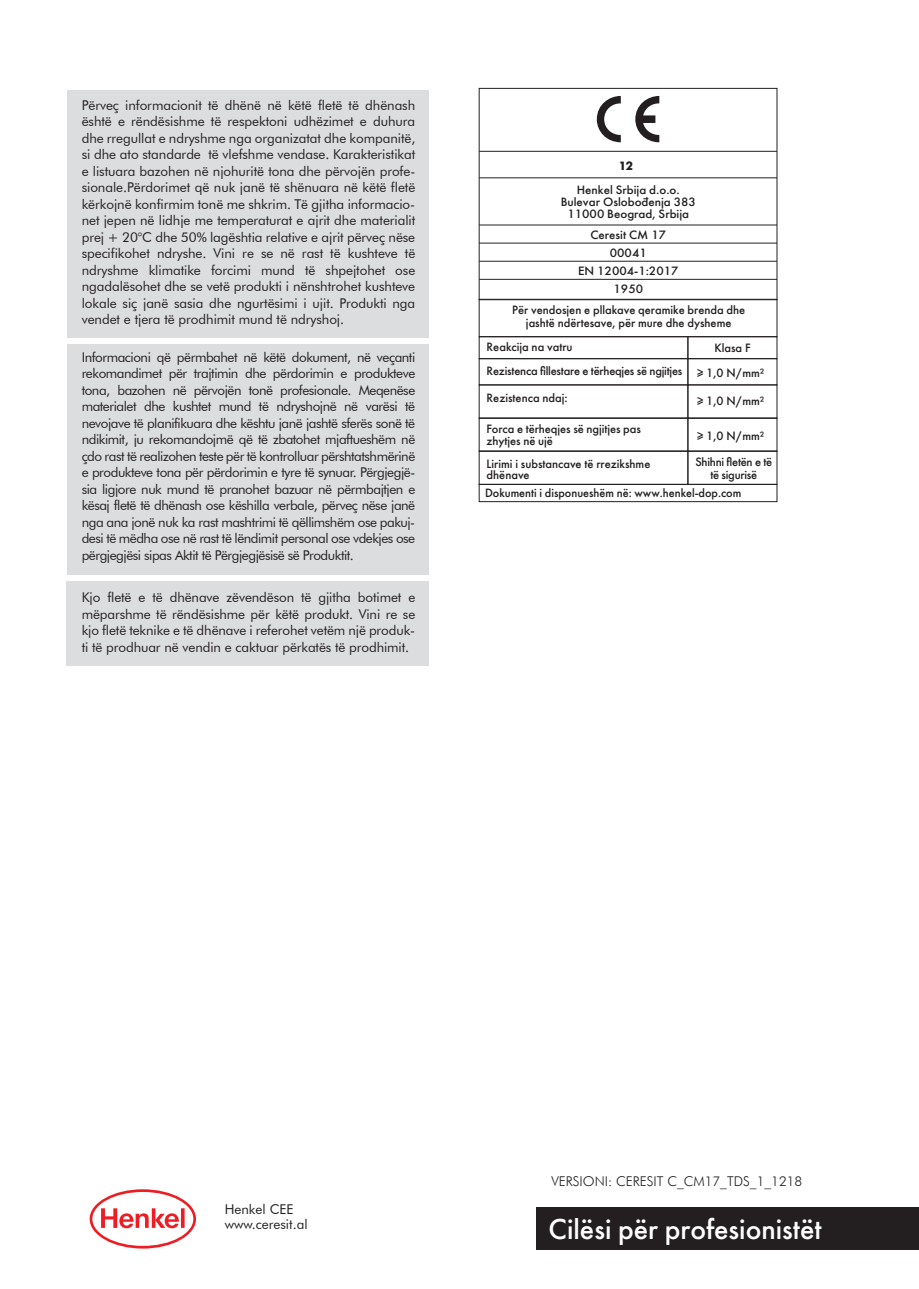
<style>
.page{position:relative;width:919px;height:1289px;background:#fff}
.page>*{position:absolute;margin:0;border:0;box-sizing:border-box;transform-origin:0 0}
.t1{font:28.5px "Futura Futuris";color:#fff}
.t2{font:13.5px/16.5px "Futura BT";letter-spacing:-.01em;color:#231f20;text-align:justify}
.t3{font:300 13.5px "Futura BT";color:#231f20}
.t4{font:12px/11.2px "Futura Futuris";color:#231f20;text-align:center}
.t5{font:12px/18.1px "Futura Futuris";color:#231f20;text-align:center;scale:1.04 1}
.t6{font:12px/12.6px "Futura Futuris";letter-spacing:-.02em;color:#231f20;text-align:center}
.t7{font:12px "Futura Futuris";color:#211e1e}
.t8{font:700 12px "Futura Futuris";color:#231f20}
</style>
<div class="page">
<div style="left:536px;top:1206px;width:382px;height:43px;background:#231f20"></div>
<svg style="left:90px;top:1189px;width:106px;height:59px"></svg>
<div style="left:67px;top:90px;width:362px;height:247px;background:#dcdddf"></div>
<div style="left:67px;top:581px;width:362px;height:85px;background:#dcdddf"></div>
<div style="left:67px;top:343px;width:362px;height:231px;background:#dcdddf"></div>
<div style="left:479px;top:336px;width:209px;height:23px;border:1px solid #231f20"></div>
<div style="left:687px;top:336px;width:90px;height:23px;border:1px solid #231f20"></div>
<div style="left:479px;top:358px;width:209px;height:27px;border:1px solid #231f20"></div>
<div style="left:687px;top:358px;width:90px;height:27px;border:1px solid #231f20"></div>
<div style="left:479px;top:484px;width:298px;height:18px;border:1px solid #231f20"></div>
<div style="left:479px;top:384px;width:209px;height:35px;border:1px solid #231f20"></div>
<div style="left:687px;top:384px;width:90px;height:35px;border:1px solid #231f20"></div>
<svg style="left:596px;top:96px;width:63px;height:46px"></svg>
<div style="left:479px;top:88px;width:298px;height:212px;border:1px solid #231f20"></div>
<hr style="left:479px;top:151px;width:298px;height:1px;background:#231f20">
<hr style="left:479px;top:177px;width:298px;height:1px;background:#231f20">
<hr style="left:479px;top:225px;width:298px;height:1px;background:#231f20">
<hr style="left:479px;top:243px;width:298px;height:1px;background:#231f20">
<hr style="left:479px;top:261px;width:298px;height:1px;background:#231f20">
<hr style="left:479px;top:279px;width:298px;height:1px;background:#231f20">
<div style="left:479px;top:417px;width:209px;height:35px;border:1px solid #231f20"></div>
<div style="left:687px;top:417px;width:90px;height:35px;border:1px solid #231f20"></div>
<div style="left:479px;top:450px;width:209px;height:35px;border:1px solid #231f20"></div>
<div style="left:687px;top:450px;width:90px;height:35px;border:1px solid #231f20"></div>
<p class="t2" style="left:82px;top:97px;width:335px">Përveç informacionit të dhënë në këtë fletë të dhënash është e rëndësishme të respektoni udhëzimet e duhura dhe rregullat e ndryshme nga organizatat dhe kompanitë, si dhe ato standarde të vlefshme vendase. Karakteristikat e listuara bazohen në njohuritë tona dhe përvojën profe&shy;sionale.Përdorimet që nuk janë të shënuara në këtë fletë kërkojnë konfirmim tonë me shkrim. Të gjitha informacio&shy;net jepen në lidhje me temperaturat e ajrit dhe materialit prej + 20°C dhe 50% lagështia relative e ajrit përveç nëse specifikohet ndryshe. Vini re se në rast të kushteve të ndryshme klimatike forcimi mund të shpejtohet ose ngadalësohet dhe se vetë produkti i nënshtrohet kushteve lokale siç janë sasia dhe ngurtësimi i ujit. Produkti nga vendet e tjera të prodhimit mund të ndryshoj.</p>
<p class="t2" style="left:82px;top:348px;width:335px">Informacioni që përmbahet në këtë dokument, në veçanti rekomandimet për trajtimin dhe përdorimin e produkteve tona, bazohen në përvojën tonë profesionale. Meqenëse materialet dhe kushtet mund të ndryshojnë në varësi të nevojave të planifikuara dhe kështu janë jashtë sferës sonë të ndikimit, ju rekomandojmë që të zbatohet mjaftueshëm në çdo rast të realizohen teste për të kontrolluar përshtatshmërinë e produkteve tona për përdorimin e tyre të synuar. Përgjegjë&shy;sia ligjore nuk mund të pranohet bazuar në përmbajtjen e kësaj fletë të dhënash ose këshilla verbale, përveç nëse janë nga ana jonë nuk ka rast mashtrimi të qëllimshëm ose pakuj&shy;desi të mëdha ose në rast të lëndimit personal ose vdekjes ose përgjegjësi sipas Aktit të Përgjegjësisë së Produktit.</p>
<p class="t2" style="left:82px;top:589px;width:335px">Kjo fletë e të dhënave zëvendëson të gjitha botimet e mëparshme të rëndësishme për këtë produkt. Vini re se kjo fletë teknike e të dhënave i referohet vetëm një produk&shy;ti të prodhuar në vendin e caktuar përkatës të prodhimit.</p>
<p class="t8" style="left:618px;top:158px;width:16px">12</p>
<p class="t5" style="left:560px;top:184px;width:132px;line-height:12px">Henkel Srbija d.o.o.<br>Bulevar Oslobođenja 383<br>11000 Beograd, Srbija</p>
<p class="t5" style="left:578px;top:226px;width:98px">Ceresit CM 17<br>00041<br>EN 12004-1:2017<br>1950</p>
<p class="t4" style="left:512px;top:303px;width:235px;line-height:13.5px">Për vendosjen e pllakave qeramike brenda dhe jashtë ndërtesave, për mure dhe dysheme</p>
<p class="t4" style="left:486px;top:342px;width:87px">Reakcija na vatru</p>
<p class="t4" style="left:697px;top:336px;width:69px;line-height:24.3px">Klasa F<br>≥ 1,0 N/mm²</p>
<p class="t4" style="left:697px;top:395px;width:69px">≥ 1,0 N/mm²</p>
<p class="t4" style="left:697px;top:430px;width:69px">≥ 1,0 N/mm²</p>
<p class="t6" style="left:486px;top:364px;width:197px">Rezistenca fillestare e tërheqjes së ngjitjes</p>
<p class="t4" style="left:486px;top:392px;width:82px">Rezistenca ndaj:</p>
<p class="t4" style="left:486px;top:424px;width:156px;text-align:left">Forca e tërheqjes së ngjitjes pas zhytjes në ujë</p>
<p class="t6" style="left:695px;top:456px;width:78px">Shihni fletën e të të sigurisë</p>
<p class="t7" style="left:485px;top:485px;width:258px">Dokumenti i disponueshëm në: www.henkel-dop.com</p>
<p class="t4" style="left:486px;top:458px;width:165px;text-align:left">Lirimi i substancave të rrezikshme dhënave</p>
<p class="t2" style="left:225px;top:1201px;width:84px;line-height:15px">Henkel CEE www.ceresit.al</p>
<p class="t3" style="left:551px;top:1172px;width:252px">VERSIONI: CERESIT C_CM17_TDS_1_1218</p>
<h1 class="t1" style="left:548px;top:1211px;width:275px">Cilësi për profesionistët</h1>
</div>
